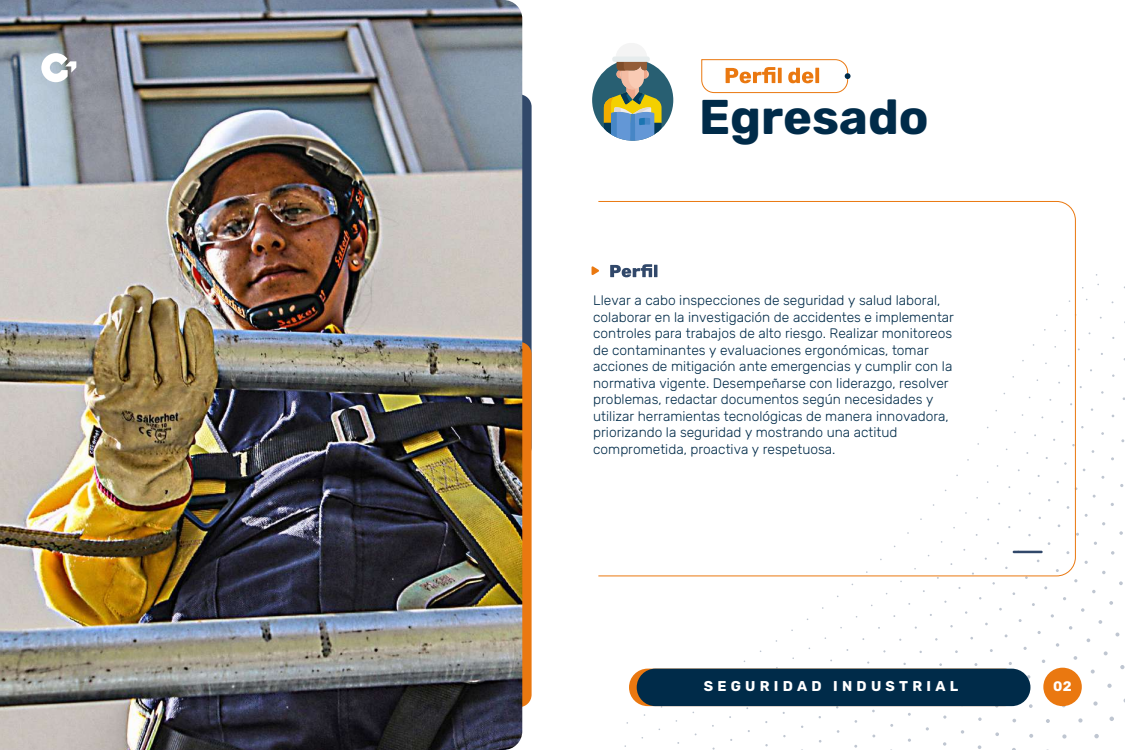
<style>
.page{position:relative;width:1125px;height:750px;background:#fff}
.page>*{position:absolute;margin:0;border:0;box-sizing:border-box;transform-origin:0 0}
.t1{font:700 48.75px "Rubik";color:#002b49}
.t2{font:700 14.19px "Rubik";letter-spacing:.3em;color:#fff}
.t3{font:300 13.75px/16.5px "Rubik";color:#002b49}
.t4{font:700 13.75px "Rubik";color:#fff}
</style>
<div class="page">
<svg style="left:1110px;top:717px;width:4px;height:4px"></svg>
<svg style="left:1107px;top:684px;width:5px;height:4px"></svg>
<svg style="left:1120px;top:665px;width:5px;height:4px"></svg>
<svg style="left:1104px;top:651px;width:4px;height:4px"></svg>
<svg style="left:1115px;top:633px;width:4px;height:4px"></svg>
<svg style="left:1099px;top:620px;width:3px;height:4px"></svg>
<svg style="left:1109px;top:601px;width:4px;height:4px"></svg>
<svg style="left:1119px;top:581px;width:4px;height:4px"></svg>
<svg style="left:1102px;top:571px;width:4px;height:3px"></svg>
<svg style="left:1119px;top:531px;width:4px;height:4px"></svg>
<svg style="left:626px;top:274px;width:471px;height:450px"></svg>
<div style="left:280px;top:94px;width:252px;height:366px;background:#31486a;border-radius:12px"></div>
<div style="left:280px;top:342px;width:252px;height:365px;background:#ea7810;border-radius:12px"></div>
<img style="left:0;top:0;width:522px;height:750px">
<svg style="left:41px;top:53px;width:35px;height:29px"></svg>
<svg style="left:701px;top:59px;width:150px;height:34px"></svg>
<svg style="left:592px;top:266px;width:6px;height:9px"></svg>
<div style="left:1043px;top:668px;width:39px;height:38px;background:#ea7810;border-radius:50%"></div>
<svg style="left:598px;top:201px;width:478px;height:376px"></svg>
<div style="left:592px;top:59px;width:81px;height:82px;background:#285f72;border-radius:50%"></div>
<hr style="left:1013px;top:551px;width:30px;height:2px;background:#31486a">
<svg style="left:604px;top:43px;width:58px;height:98px"></svg>
<div style="left:612px;top:57px;width:38px;height:5px;background:#e6eced;border-radius:2px"></div>
<svg style="left:629px;top:669px;width:394px;height:37px"></svg>
<div style="left:637px;top:669px;width:393px;height:37px;background:#002b49;border-radius:19px"></div>
<h1 class="t1" style="left:699px;top:89px;width:231px">Egresado</h1>
<p class="t3" style="left:593px;top:293px;width:362px">Llevar a cabo inspecciones de seguridad y salud laboral, colaborar en la investigación de accidentes e implementar controles para trabajos de alto riesgo. Realizar monitoreos de contaminantes y evaluaciones ergonómicas, tomar acciones de mitigación ante emergencias y cumplir con la normativa vigente. Desempeñarse con liderazgo, resolver problemas, redactar documentos según necesidades y utilizar herramientas tecnológicas de manera innovadora, priorizando la seguridad y mostrando una actitud comprometida, proactiva y respetuosa.</p>
<p class="t2" style="left:704px;top:678px;width:256px">SEGURIDAD INDUSTRIAL</p>
<p class="t4" style="left:1053px;top:678px;width:20px">02</p>
</div>
